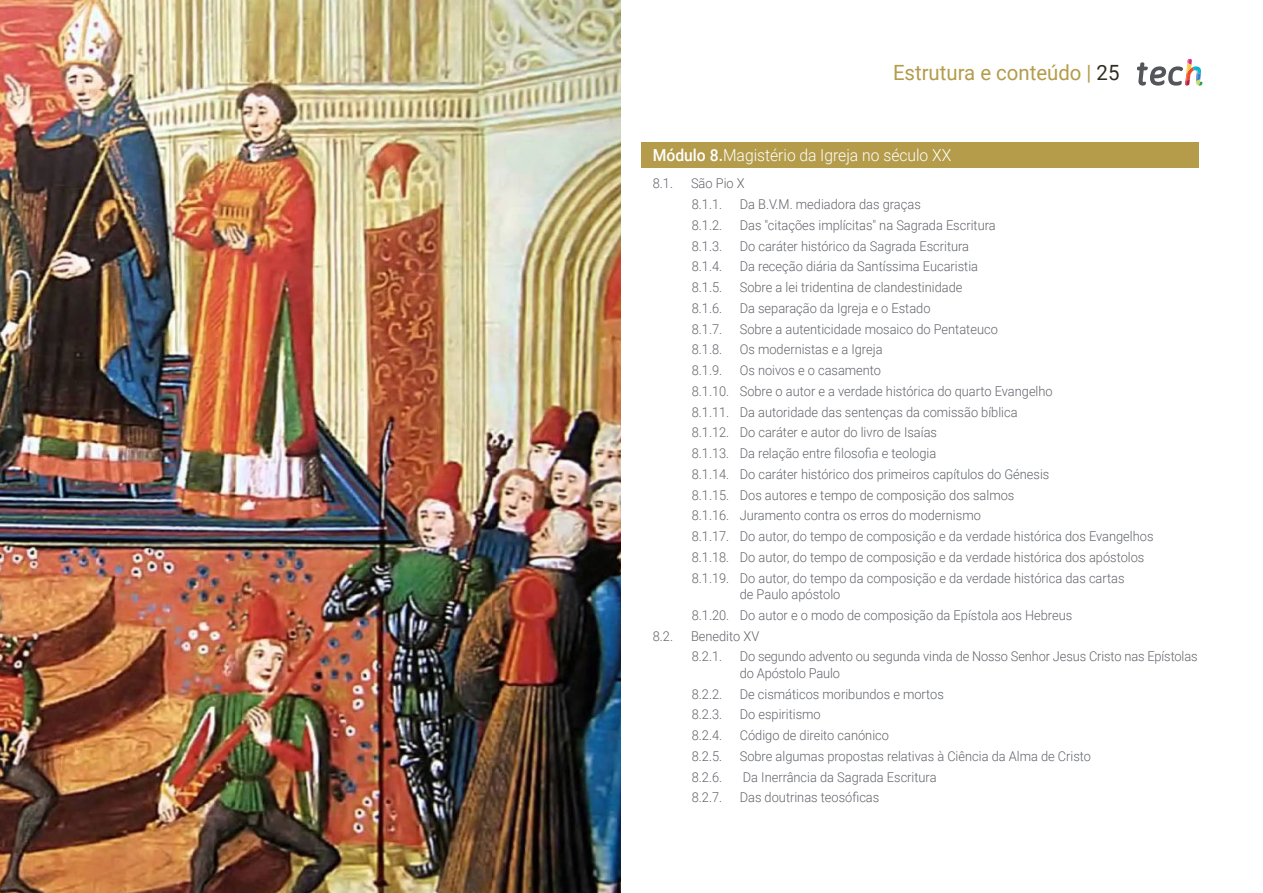
<style>
.page{position:relative;width:1263px;height:893px;background:#fff}
.page>*{position:absolute;margin:0;border:0;box-sizing:border-box;transform-origin:0 0}
.t1{font:21px "Roboto";color:#b49c4b}
.t2{font:300 16.5px "Roboto";color:#fff;scale:.95 1}
.t3{font:300 13.5px/20.7px "Roboto";color:#61646a;scale:.95 1}
.s1{color:#312e20}
.s2{font-weight:500}
</style>
<div class="page">
<img style="left:0;top:0;width:621px;height:893px">
<svg style="left:1137px;top:59px;width:65px;height:27px"></svg>
<div style="left:642px;top:142px;width:557px;height:25px;background:#b49c4b"></div>
<h1 class="t1" style="left:893px;top:57px;width:228px">Estrutura e conteúdo | <span class="s1">25</span></h1>
<p class="t2" style="left:653px;top:144px;width:316px"><span class="s2">Módulo 8.</span>Magistério da Igreja no século XX</p>
<p class="t3" style="left:653px;top:173px;width:23px">8.1.</p>
<p class="t3" style="left:691px;top:173px;width:58px">São Pio X<br>8.1.1.</p>
<p class="t3" style="left:740px;top:193px;width:192px">Da B.V.M. mediadora das graças</p>
<p class="t3" style="left:692px;top:214px;width:34px">8.1.2.</p>
<p class="t3" style="left:740px;top:214px;width:271px">Das "citações implícitas" na Sagrada Escritura</p>
<p class="t3" style="left:692px;top:235px;width:34px">8.1.3.</p>
<p class="t3" style="left:740px;top:235px;width:243px">Do caráter histórico da Sagrada Escritura</p>
<p class="t3" style="left:692px;top:256px;width:34px">8.1.4.</p>
<p class="t3" style="left:740px;top:256px;width:252px">Da receção diária da Santíssima Eucaristia</p>
<p class="t3" style="left:692px;top:276px;width:34px">8.1.5.</p>
<p class="t3" style="left:740px;top:276px;width:236px">Sobre a lei tridentina de clandestinidade</p>
<p class="t3" style="left:692px;top:297px;width:34px">8.1.6.</p>
<p class="t3" style="left:740px;top:297px;width:202px">Da separação da Igreja e o Estado</p>
<p class="t3" style="left:692px;top:318px;width:34px">8.1.7.</p>
<p class="t3" style="left:740px;top:318px;width:273px">Sobre a autenticidade mosaico do Pentateuco</p>
<p class="t3" style="left:692px;top:339px;width:34px">8.1.8.</p>
<p class="t3" style="left:740px;top:339px;width:152px">Os modernistas e a Igreja</p>
<p class="t3" style="left:692px;top:359px;width:34px">8.1.9.</p>
<p class="t3" style="left:692px;top:359px;width:488px;text-indent:48px">Os noivos e o casamento<br>8.1.10. Sobre o autor e a verdade histórica do quarto Evangelho<br>8.1.11. Da autoridade das sentenças da comissão bíblica<br>8.1.12. Do caráter e autor do livro de Isaías<br>8.1.13. Da relação entre filosofia e teologia<br>8.1.14. Do caráter histórico dos primeiros capítulos do Génesis<br>8.1.15. Dos autores e tempo de composição dos salmos<br>8.1.16. Juramento contra os erros do modernismo<br>8.1.17. Do autor, do tempo de composição e da verdade histórica dos Evangelhos 8.1.18. Do autor, do tempo de composição e da verdade histórica dos apóstolos 8.1.19. Do autor, do tempo da composição e da verdade histórica das cartas</p>
<p class="t3" style="left:692px;top:583px;width:402px;text-indent:48px">de Paulo apóstolo<br>8.1.20. Do autor e o modo de composição da Epístola aos Hebreus</p>
<p class="t3" style="left:653px;top:625px;width:23px">8.2.</p>
<p class="t3" style="left:691px;top:625px;width:73px">Benedito XV<br>8.2.1.</p>
<p class="t3" style="left:740px;top:648px;width:483px;line-height:16.5px">Do segundo advento ou segunda vinda de Nosso Senhor Jesus Cristo nas Epístolas do Apóstolo Paulo</p>
<p class="t3" style="left:692px;top:683px;width:34px">8.2.2.</p>
<p class="t3" style="left:740px;top:683px;width:216px">De cismáticos moribundos e mortos</p>
<p class="t3" style="left:692px;top:704px;width:34px">8.2.3.</p>
<p class="t3" style="left:740px;top:704px;width:87px">Do espiritismo</p>
<p class="t3" style="left:692px;top:724px;width:34px">8.2.4.</p>
<p class="t3" style="left:740px;top:724px;width:159px">Código de direito canónico</p>
<p class="t3" style="left:692px;top:745px;width:34px">8.2.5.</p>
<p class="t3" style="left:740px;top:745px;width:371px">Sobre algumas propostas relativas à Ciência da Alma de Cristo</p>
<p class="t3" style="left:692px;top:766px;width:34px">8.2.6.</p>
<p class="t3" style="left:743px;top:766px;width:205px">Da Inerrância da Sagrada Escritura</p>
<p class="t3" style="left:692px;top:787px;width:34px">8.2.7.</p>
<p class="t3" style="left:740px;top:787px;width:148px">Das doutrinas teosóficas</p>
</div>
